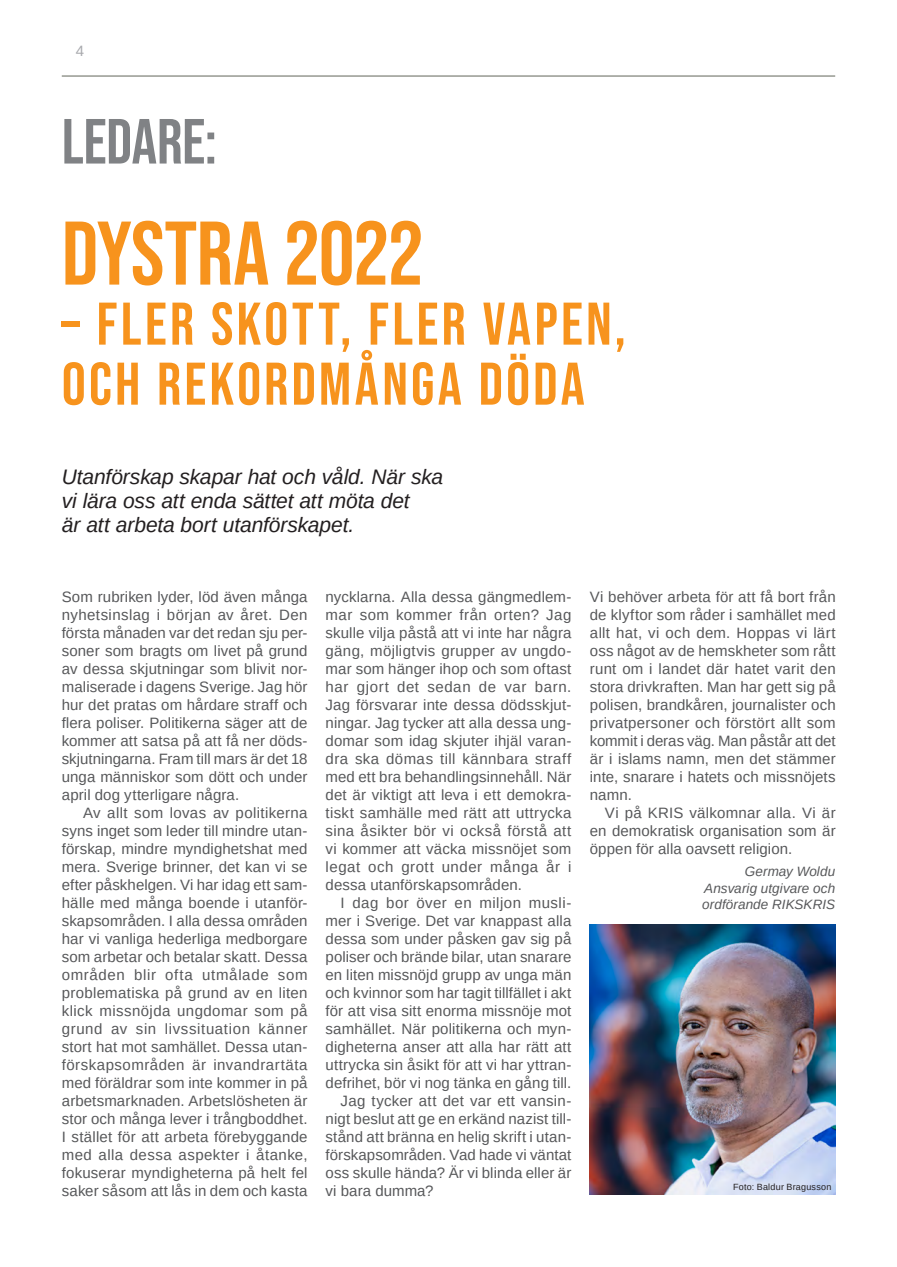
<style>
.page{position:relative;width:897px;height:1267px;background:#fff}
.page>*{position:absolute;margin:0;border:0;box-sizing:border-box;transform-origin:0 0}
.t1{font:90px "Bebas Neue";letter-spacing:-.015em;color:#f7931d}
.t2{font:63.6px "Bebas Neue";letter-spacing:-.005em;color:#808285}
.t3{font:60px/60px "Bebas Neue";letter-spacing:.055em;color:#f7931d}
.t4{font:italic 21px/24px "Arimo";letter-spacing:-.005em;color:#231f20}
.t5{font:15px/18px "Arimo";letter-spacing:.005em;color:#57585a;text-align:justify}
.t6{font:15px "Arimo";letter-spacing:.03em;color:#57585a}
.t7{font:15px "Arimo";color:#a8a9ad}
.t8{font:italic 13.5px/16.5px "Arimo";letter-spacing:.005em;color:#57585a;text-align:justify}
.t9{font:9px "Arimo";letter-spacing:.025em;color:#231f20}
</style>
<div class="page">
<hr style="left:62px;top:75px;width:773px;height:2px;background:#73776c">
<img style="left:589px;top:924px;width:246px;height:270px">
<p class="t7" style="left:76px;top:41px;width:10px">4</p>
<h2 class="t2" style="left:62px;top:104px;width:156px">LEDARE:</h2>
<h1 class="t1" style="left:62px;top:201px;width:363px">DYSTRA 2022</h1>
<h3 class="t3" style="left:62px;top:294px;width:565px">– FLER SKOTT, FLER VAPEN,<br>OCH REKORDMÅNGA DÖDA</h3>
<h3 class="t4" style="left:62px;top:464px;width:383px">Utanförskap skapar hat och våld. När ska vi lära oss att enda sättet att möta det<br>är att arbeta bort utanförskapet.</h3>
<p class="t5" style="left:62px;top:588px;width:247px">Som rubriken lyder, löd även många nyhetsinslag i början av året. Den första månaden var det redan sju per&shy;soner som bragts om livet på grund av dessa skjutningar som blivit nor&shy;maliserade i dagens Sverige. Jag hör hur det pratas om hårdare straff och flera poliser. Politikerna säger att de kommer att satsa på att få ner döds&shy;skjutningarna. Fram till mars är det 18 unga människor som dött och under april dog ytterligare några.</p>
<p class="t5" style="left:62px;top:804px;width:247px;text-indent:21px">Av allt som lovas av politikerna syns inget som leder till mindre utan&shy;förskap, mindre myndighetshat med mera. Sverige brinner, det kan vi se efter påskhelgen. Vi har idag ett sam&shy;hälle med många boende i utanför&shy;skapsområden. I alla dessa områden har vi vanliga hederliga medborgare som arbetar och betalar skatt. Dessa områden blir ofta utmålade som problematiska på grund av en liten klick missnöjda ungdomar som på grund av sin livssituation känner stort hat mot samhället. Dessa utan&shy;förskapsområden är invandrartäta med föräldrar som inte kommer in på arbetsmarknaden. Arbetslösheten är stor och många lever i trångboddhet.<br>I stället för att arbeta förebyggande med alla dessa aspekter i åtanke, fokuserar myndigheterna på helt fel saker såsom att lås in dem och kasta</p>
<p class="t5" style="left:589px;top:588px;width:247px">Vi behöver arbeta för att få bort från de klyftor som råder i samhället med allt hat, vi och dem. Hoppas vi lärt oss något av de hemskheter som rått runt om i landet där hatet varit den stora drivkraften. Man har gett sig på polisen, brandkåren, journalister och privatpersoner och förstört allt som kommit i deras väg. Man påstår att det är i islams namn, men det stämmer inte, snarare i hatets och missnöjets namn.</p>
<p class="t5" style="left:589px;top:804px;width:247px;text-indent:15px">Vi på KRIS välkomnar alla. Vi är en demokratisk organisation som är öppen för alla oavsett religion.</p>
<p class="t5" style="left:325px;top:588px;width:247px">nycklarna. Alla dessa gängmedlem&shy;mar som kommer från orten? Jag skulle vilja påstå att vi inte har några gäng, möjligtvis grupper av ungdo&shy;mar som hänger ihop och som oftast har gjort det sedan de var barn.<br>Jag försvarar inte dessa dödsskjut&shy;ningar. Jag tycker att alla dessa ung&shy;domar som idag skjuter ihjäl varan&shy;dra ska dömas till kännbara straff med ett bra behandlingsinnehåll. När det är viktigt att leva i ett demokra&shy;tiskt samhälle med rätt att uttrycka sina åsikter bör vi också förstå att vi kommer att väcka missnöjet som legat och grott under många år i dessa utanförskapsområden.</p>
<p class="t6" style="left:340px;top:893px;width:232px">I dag bor över en miljon musli-</p>
<p class="t5" style="left:325px;top:912px;width:247px">mer i Sverige. Det var knappast alla</p>
<p class="t5" style="left:325px;top:930px;width:247px">dessa som under påsken gav sig på</p>
<p class="t5" style="left:325px;top:948px;width:247px">poliser och brände bilar, utan snarare</p>
<p class="t5" style="left:325px;top:966px;width:247px">en liten missnöjd grupp av unga män</p>
<p class="t5" style="left:325px;top:984px;width:247px">och kvinnor som har tagit tillfället i akt</p>
<p class="t5" style="left:325px;top:1002px;width:247px">för att visa sitt enorma missnöje mot</p>
<p class="t5" style="left:325px;top:1020px;width:247px">samhället. När politikerna och myn-</p>
<p class="t5" style="left:325px;top:1038px;width:247px">digheterna anser att alla har rätt att</p>
<p class="t5" style="left:325px;top:1056px;width:247px">uttrycka sin åsikt för att vi har yttran-</p>
<p class="t5" style="left:325px;top:1074px;width:247px">defrihet, bör vi nog tänka en gång till.</p>
<p class="t5" style="left:340px;top:1092px;width:232px">Jag tycker att det var ett vansin-</p>
<p class="t5" style="left:325px;top:1110px;width:247px">nigt beslut att ge en erkänd nazist till-</p>
<p class="t5" style="left:325px;top:1128px;width:247px">stånd att bränna en helig skrift i utan-</p>
<p class="t5" style="left:325px;top:1146px;width:247px">förskapsområden. Vad hade vi väntat</p>
<p class="t5" style="left:325px;top:1164px;width:247px">oss skulle hända? Är vi blinda eller är</p>
<p class="t5" style="left:325px;top:1182px;width:109px">vi bara dumma?</p>
<p class="t9" style="left:733px;top:1181px;width:100px">Foto: Baldur Bragusson</p>
<p class="t8" style="left:702px;top:863px;width:134px;text-indent:43px">Germay Woldu Ansvarig utgivare och ordförande RIKSKRIS</p>
</div>
